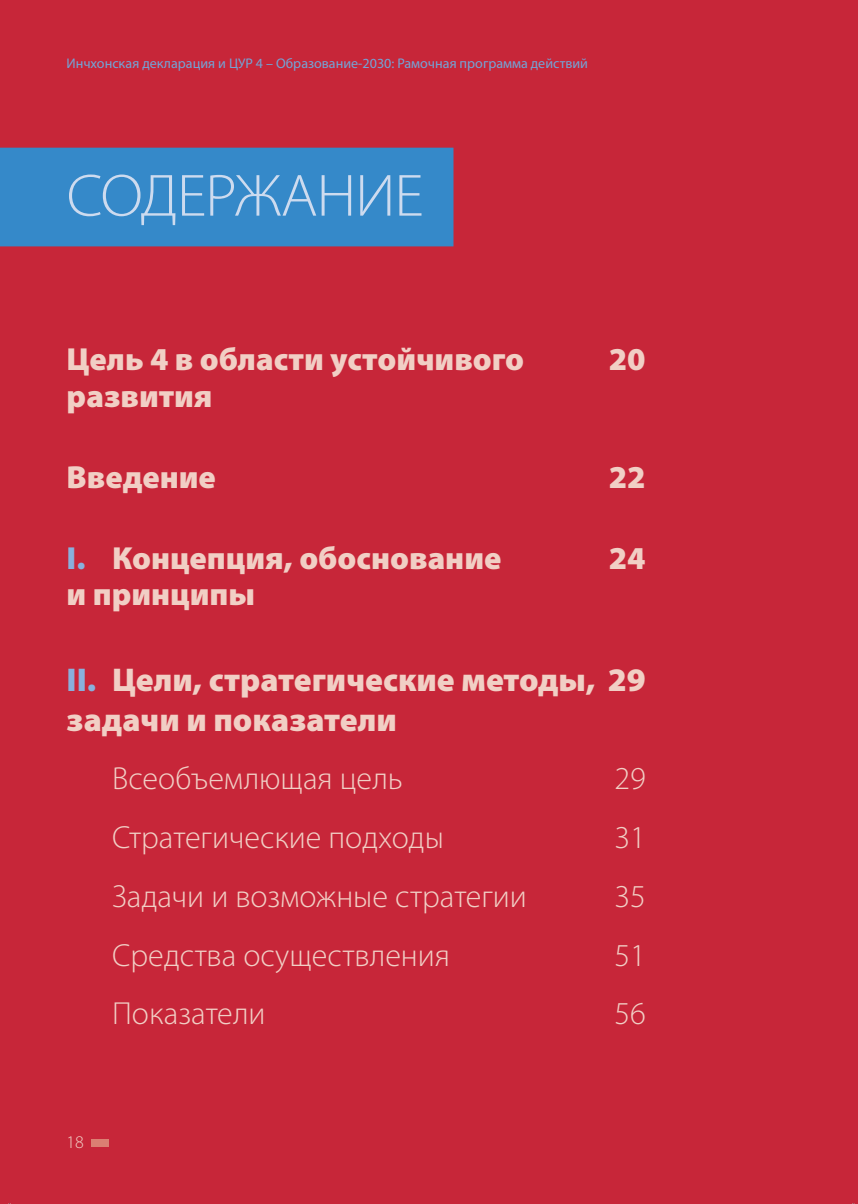
<style>
.page{position:relative;width:858px;height:1204px;background:#fff}
.page>*{position:absolute;margin:0;border:0;box-sizing:border-box;transform-origin:0 0}
.t1{font:300 60.02px "Myriad Pro";letter-spacing:-.02em;color:#cddbef;scale:1.06 1}
.t2{font:900 33.07px/40.1px "Myriad Pro";color:#f1cfc5}
.t3{font:300 32.02px "Myriad Pro";color:#f1cfc5}
.t4{font:900 32.02px "Myriad Pro";color:#f1cfc5}
.t5{font:300 17.85px "Myriad Pro";color:#f1cfc5}
.t6{font:14px "Myriad Pro";color:#73a4d6}
.s1{color:#89b0dc}
</style>
<div class="page">
<div style="left:0;top:0;width:853px;height:1203px;background:#c72639"></div>
<div style="left:853px;top:0;width:5px;height:1203px;background:#c72639"></div>
<div style="left:91px;top:1139px;width:17px;height:7px;background:#db7f72"></div>
<div style="left:0;top:147px;width:453px;height:99px;background:#3589c9"></div>
<p class="t6" style="left:67px;top:54px;width:523px">Инчхонская декларация и ЦУР 4 – Образование-2030: Рамочная программа действий</p>
<h1 class="t1" style="left:67px;top:159px;width:338px">СОДЕРЖАНИЕ</h1>
<p class="t4" style="left:67px;top:338px;width:459px">Цель 4 в области устойчивого</p>
<p class="t4" style="left:609px;top:338px;width:38px">20</p>
<p class="t4" style="left:67px;top:374px;width:147px">развития</p>
<p class="t4" style="left:67px;top:455px;width:151px">Введение</p>
<p class="t4" style="left:609px;top:455px;width:38px">22</p>
<p class="t4" style="left:67px;top:537px;width:436px"><span class="s1">I.</span> Концепция, обоснование</p>
<p class="t4" style="left:609px;top:537px;width:38px">24</p>
<p class="t4" style="left:67px;top:573px;width:190px">и принципы</p>
<p class="t2" style="left:67px;top:658px;width:580px"><span class="s1">II.</span> Цели, стратегические методы, 29 задачи и показатели</p>
<p class="t3" style="left:112px;top:759px;width:292px">Всеобъемлющая цель</p>
<p class="t3" style="left:614px;top:759px;width:33px">29</p>
<p class="t3" style="left:112px;top:818px;width:333px">Стратегические подходы</p>
<p class="t3" style="left:614px;top:818px;width:33px">31</p>
<p class="t3" style="left:112px;top:876px;width:416px">Задачи и возможные стратегии</p>
<p class="t3" style="left:614px;top:876px;width:33px">35</p>
<p class="t3" style="left:112px;top:935px;width:339px">Средства осуществления</p>
<p class="t3" style="left:614px;top:935px;width:33px">51</p>
<p class="t3" style="left:112px;top:994px;width:155px">Показатели</p>
<p class="t3" style="left:614px;top:994px;width:33px">56</p>
<p class="t5" style="left:67px;top:1131px;width:19px">18</p>
</div>
